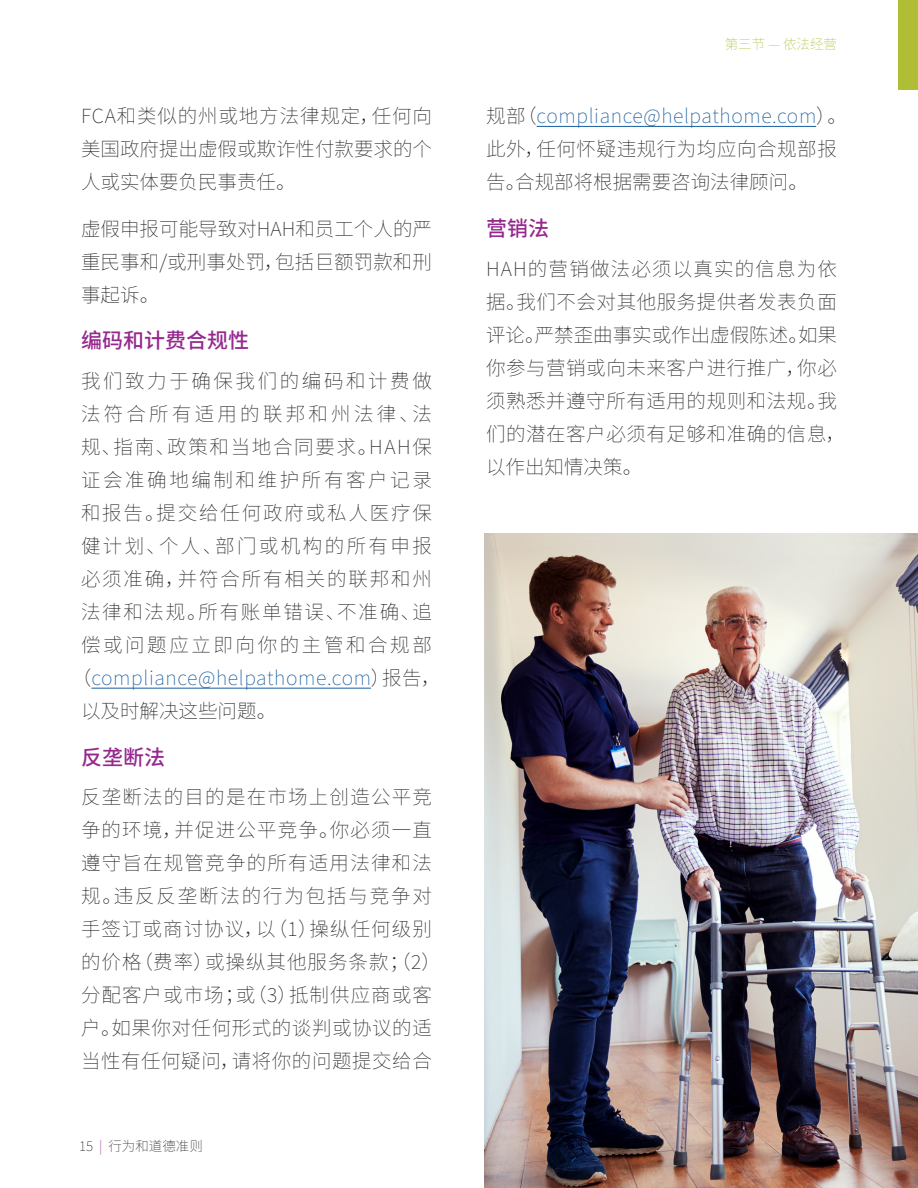
<style>
.page{position:relative;width:918px;height:1188px;background:#fff}
.page>*{position:absolute;margin:0;border:0;box-sizing:border-box;transform-origin:0 0}
.Subheader{font:500 21px "Source Han Sans CN";color:#96288e}
.HaH_Paragraph{font:200 19.5px/33px "Source Han Sans CN";letter-spacing:.045em;color:#231f20}
.HaH_Paragraph-2{font:200 19.5px "Source Han Sans CN";letter-spacing:.135em;color:#231f20}
.HaH_Paragraph-3{font:200 19.5px "Source Han Sans CN";letter-spacing:.095em;color:#231f20}
.HaH_Paragraph-4{font:200 19.5px "Source Han Sans CN";letter-spacing:.03em;color:#175d9e}
.HaH_Paragraph-5{font:200 19.5px "Source Han Sans CN";letter-spacing:.085em;color:#231f20}
.HaH_Paragraph-6{font:200 19.5px "Source Han Sans CN";letter-spacing:.09em;color:#231f20}
.HaH_Paragraph-7{font:200 19.5px "Source Han Sans CN";letter-spacing:.125em;color:#231f20}
.HaH_Paragraph-8{font:200 19.5px "Source Han Sans CN";letter-spacing:.165em;color:#231f20}
.HaH_Paragraph-9{font:200 19.5px "Source Han Sans CN";color:#231f20}
.t1{font:200 13.5px "Source Han Sans CN";color:#231f20}
.t2{font:200 13.5px "Source Han Sans CN";color:#b0be36}
.s1{color:#231f20}
.s2{color:#96288e}
.s3{color:#175d9e}
</style>
<div class="page">
<hr style="left:91px;top:688px;width:280px;height:1px;background:#175d9e">
<hr style="left:537px;top:126px;width:279px;height:1px;background:#175d9e">
<img style="left:485px;top:534px;width:433px;height:654px">
<div style="left:898px;top:0;width:20px;height:89px;background:#b0be36"></div>
<p class="HaH_Paragraph" style="left:81px;top:100px;width:353px;text-align:justify">FCA和类似的州或地方法律规定，任何向美国政府提出虚假或欺诈性付款要求的个人或实体要负民事责任。</p>
<p class="HaH_Paragraph" style="left:81px;top:213px;width:353px;text-align:justify">虚假申报可能导致对HAH和员工个人的严重民事和/或刑事处罚，包括巨额罚款和刑事起诉。</p>
<p class="Subheader" style="left:81px;top:329px;width:169px">编码和计费合规性</p>
<p class="HaH_Paragraph-2" style="left:81px;top:370px;width:352px">我们致力于确保我们的编码和计费做</p>
<p class="HaH_Paragraph-8" style="left:81px;top:403px;width:353px">法符合所有适用的联邦和州法律、法</p>
<p class="HaH_Paragraph-5" style="left:81px;top:436px;width:352px">规、指南、政策和当地合同要求。HAH保</p>
<p class="HaH_Paragraph-2" style="left:81px;top:469px;width:352px">证会准确地编制和维护所有客户记录</p>
<p class="HaH_Paragraph-3" style="left:81px;top:502px;width:353px">和报告。提交给任何政府或私人医疗保</p>
<p class="HaH_Paragraph-7" style="left:81px;top:535px;width:352px">健计划、个人、部门或机构的所有申报</p>
<p class="HaH_Paragraph-3" style="left:81px;top:568px;width:353px">必须准确，并符合所有相关的联邦和州</p>
<p class="HaH_Paragraph-6" style="left:81px;top:601px;width:352px">法律和法规。所有账单错误、不准确、追</p>
<p class="HaH_Paragraph-2" style="left:81px;top:634px;width:352px">偿或问题应立即向你的主管和合规部</p>
<p class="HaH_Paragraph-4" style="left:72px;top:667px;width:370px"><span class="s1">（</span>compliance@helpathome.com<span class="s1">）报告，</span></p>
<p class="HaH_Paragraph-9" style="left:81px;top:700px;width:197px">以及时解决这些问题。</p>
<p class="Subheader" style="left:81px;top:745px;width:85px">反垄断法</p>
<p class="HaH_Paragraph" style="left:81px;top:781px;width:362px">反垄断法的目的是在市场上创造公平竞争的环境，并促进公平竞争。你必须一直遵守旨在规管竞争的所有适用法律和法规。违反反垄断法的行为包括与竞争对手签订或商讨协议，以（1）操纵任何级别的价格（费率）或操纵其他服务条款；（2）分配客户或市场；或（3）抵制供应商或客户。如果你对任何形式的谈判或协议的适当性有任何疑问，请将你的问题提交给合</p>
<p class="t1" style="left:79px;top:1138px;width:125px">15 <span class="s2">|</span> 行为和道德准则</p>
<p class="t2" style="left:725px;top:36px;width:114px">第三节 — 依法经营</p>
<p class="HaH_Paragraph" style="left:486px;top:100px;width:362px">规部（<span class="s3">compliance@helpathome.com</span>）。此外，任何怀疑违规行为均应向合规部报告。合规部将根据需要咨询法律顾问。</p>
<p class="Subheader" style="left:486px;top:216px;width:64px">营销法</p>
<p class="HaH_Paragraph" style="left:486px;top:253px;width:361px">HAH的营销做法必须以真实的信息为依据。我们不会对其他服务提供者发表负面评论。严禁歪曲事实或作出虚假陈述。如果你参与营销或向未来客户进行推广，你必须熟悉并遵守所有适用的规则和法规。我们的潜在客户必须有足够和准确的信息，以作出知情决策。</p>
</div>
